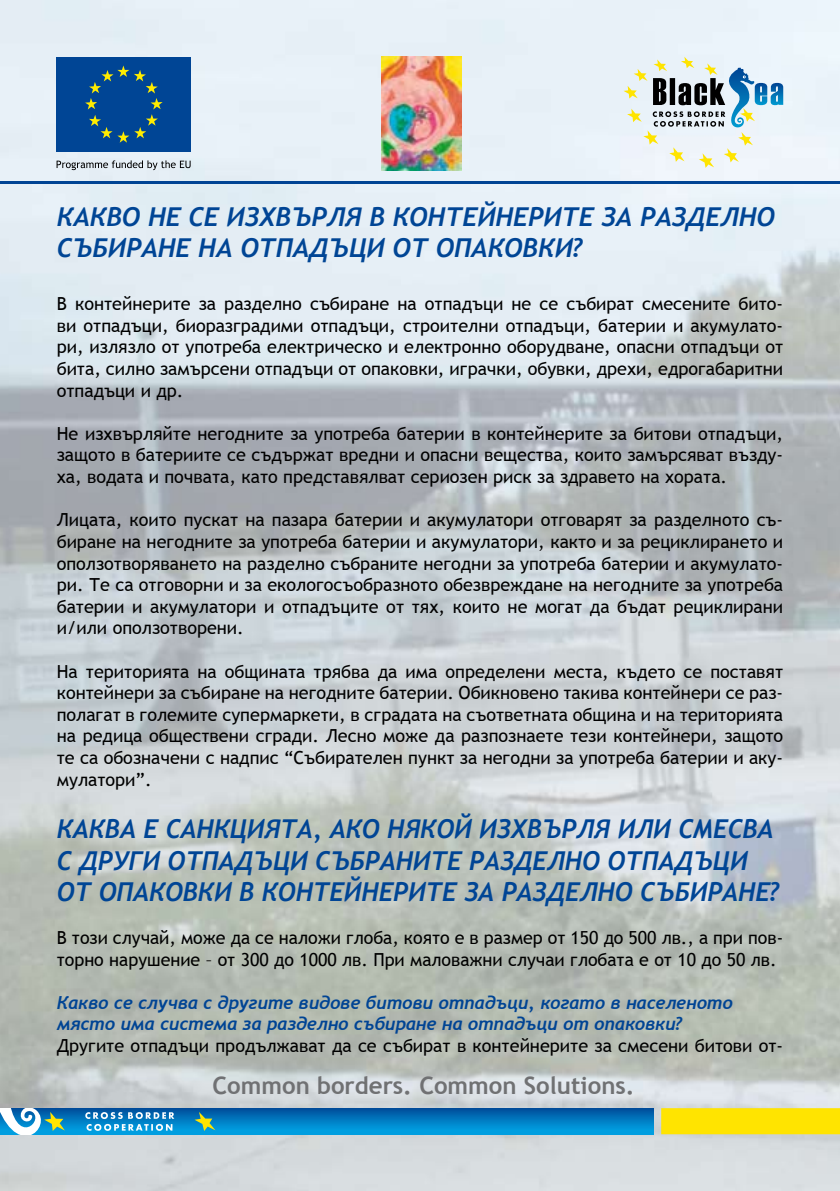
<style>
.page{position:relative;width:840px;height:1191px;background:#fff}
.page>*{position:absolute;margin:0;border:0;box-sizing:border-box;transform-origin:0 0}
.t1{font:italic 700 26px/31.2px "Trebuchet";color:#004595}
.t2{font:700 24px "Trebuchet MS";color:#707173}
.t3{font:18px/21.6px "Trebuchet MS";color:#000;text-align:justify}
.t4{font:italic 700 18px/21.6px "Trebuchet";color:#004494}
</style>
<div class="page">
<img style="left:0;top:0;width:839px;height:1191px">
<div style="left:57px;top:57px;width:134px;height:94px;background:#004595"></div>
<svg style="left:85px;top:65px;width:77px;height:78px"></svg>
<svg style="left:57px;top:160px;width:133px;height:10px"></svg>
<img style="left:381px;top:57px;width:80px;height:113px">
<hr style="left:0;top:181px;width:839px;height:3px;background:#004494">
<div style="left:0;top:1108px;width:652px;height:26px;background:linear-gradient(to bottom,#004f9c,#03a6e7)"></div>
<div style="left:660px;top:1108px;width:179px;height:26px;background:#ffe400"></div>
<svg style="left:194px;top:1111px;width:21px;height:20px"></svg>
<svg style="left:85px;top:1112px;width:89px;height:18px;background:#4ea5d5"></svg>
<svg style="left:0;top:1108px;width:65px;height:26px"></svg>
<svg style="left:623px;top:57px;width:159px;height:111px"></svg>
<h1 class="t1" style="left:57px;top:201px;width:719px">КАКВО НЕ СЕ ИЗХВЪРЛЯ В КОНТЕЙНЕРИТЕ ЗА РАЗДЕЛНО<br>СЪБИРАНЕ НА ОТПАДЪЦИ ОТ ОПАКОВКИ?</h1>
<p class="t3" style="left:57px;top:293px;width:727px">В контейнерите за разделно събиране на отпадъци не се събират смесените бито&shy;ви отпадъци, биоразградими отпадъци, строителни отпадъци, батерии и акумулато&shy;ри, излязло от употреба електрическо и електронно оборудване, опасни отпадъци от бита, силно замърсени отпадъци от опаковки, играчки, обувки, дрехи, едрогабаритни отпадъци и др.</p>
<p class="t3" style="left:57px;top:423px;width:727px">Не изхвърляйте негодните за употреба батерии в контейнерите за битови отпадъци, защото в батериите се съдържат вредни и опасни вещества, които замърсяват възду&shy;ха, водата и почвата, като представялват сериозен риск за здравето на хората.</p>
<p class="t3" style="left:57px;top:509px;width:727px">Лицата, които пускат на пазара батерии и акумулатори отговарят за разделното съ&shy;биране на негодните за употреба батерии и акумулатори, както и за рециклирането и оползотворяването на разделно събраните негодни за употреба батерии и акумулато&shy;ри. Те са отговорни и за екологосъобразното обезвреждане на негодните за употреба батерии и акумулатори и отпадъците от тях, които не могат да бъдат рециклирани и/или оползотворени.</p>
<p class="t3" style="left:57px;top:660px;width:727px">На територията на общината трябва да има определени места, където се поставят контейнери за събиране на негодните батерии. Обикновено такива контейнери се раз&shy;полагат в големите супермаркети, в сградата на съответната община и на територията на редица обществени сгради. Лесно може да разпознаете тези контейнери, защото те са обозначени с надпис “Събирателен пункт за негодни за употреба батерии и аку&shy;мулатори”.</p>
<h1 class="t1" style="left:57px;top:813px;width:724px">КАКВА Е САНКЦИЯТА, АКО НЯКОЙ ИЗХВЪРЛЯ ИЛИ СМЕСВА<br>С ДРУГИ ОТПАДЪЦИ СЪБРАНИТЕ РАЗДЕЛНО ОТПАДЪЦИ<br>ОТ ОПАКОВКИ В КОНТЕЙНЕРИТЕ ЗА РАЗДЕЛНО СЪБИРАНЕ?</h1>
<p class="t3" style="left:57px;top:927px;width:727px">В този случай, може да се наложи глоба, която е в размер от 150 до 500 лв., а при пов&shy;торно нарушение – от 300 до 1000 лв. При маловажни случаи глобата е от 10 до 50 лв.</p>
<p class="t4" style="left:57px;top:991px;width:677px">Какво се случва с другите видове битови отпадъци, когато в населеното място има система за разделно събиране на отпадъци от опаковки?</p>
<p class="t3" style="left:57px;top:1035px;width:727px">Другите отпадъци продължават да се събират в контейнерите за смесени битови от-</p>
<h2 class="t2" style="left:212px;top:1070px;width:423px">Common borders. Common Solutions.</h2>
</div>
